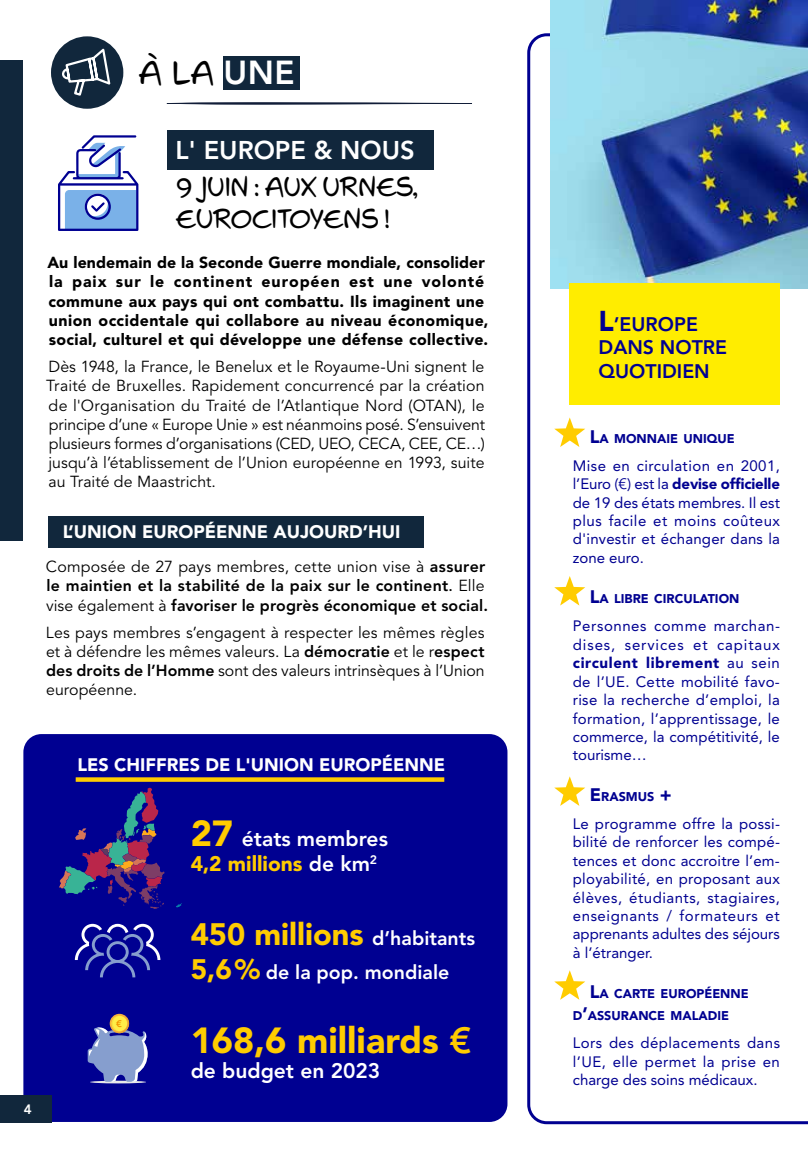
<style>
.page{position:relative;width:808px;height:1149px;background:#fff}
.page>*{position:absolute;margin:0;border:0;box-sizing:border-box;transform-origin:0 0}
.t1{font:900 36px "Avenir LT Pro";color:#fc0}
.t2{font:33px "Swing King";color:#000}
.t3{font:900 30.75px "Avenir LT Pro";color:#fc0}
.t4{font:27px/32.4px "Swing King";letter-spacing:-.02em;color:#000}
.t5{font:800 25.5px "Avenir LT Pro";color:#fff}
.t6{font:800 21px/25.2px "Avenir LT Pro";color:#fff}
.t7{font:800 19.5px/23.4px "Avenir LT Pro";color:#000091}
.t8{font:800 19.5px "Avenir LT Pro";color:#fff}
.t9{font:900 18px "Avenir LT Pro";color:#fff}
.t10{font:15.9px/19px "Avenir LT Pro";color:#000;text-align:justify}
.t11{font:900 15.9px/19px "Avenir LT Pro";letter-spacing:.025em;color:#000}
.t12{font:800 15.9px/19px "Avenir LT Pro";letter-spacing:.015em;color:#000}
.t13{font:15px/18.5px "Avenir LT Pro";letter-spacing:.005em;color:#000091;text-align:justify}
.t14{font:800 13.5px "Avenir LT Pro";color:#fff}
.t15{font:900 12.6px/22px "Avenir LT Pro";color:#000091}
.t16{font:800 9.45px "Avenir LT Pro";color:#f29100}
.s1{font-family:"Avenir LT Pro";font-weight:800;color:#fff}
.s2{font-weight:400}
.s3{font-weight:500}
.s4{font-weight:800}
.s5{font-weight:900;font-size:36px;color:#fc0}
.s6{font-weight:900;color:#fc0}
.s7{font-weight:800;font-size:19.5px;color:#fff}
.s8{font-weight:900;font-size:27.9px;color:#fc0}
.s9{font-weight:900;font-size:28.5px}
.s10{font-size:18px}
.s11{font-weight:900}
</style>
<div class="page">
<div style="left:23px;top:733px;width:484px;height:388px;background:#000091;border-radius:18px"></div>
<svg style="left:527px;top:33px;width:281px;height:1090px"></svg>
<div style="left:0;top:60px;width:23px;height:480px;background:#11273c"></div>
<div style="left:223px;top:56px;width:76px;height:33px;background:#11273c"></div>
<svg style="left:167px;top:102px;width:305px;height:3px"></svg>
<div style="left:167px;top:131px;width:266px;height:39px;background:#11273c"></div>
<div style="left:51px;top:36px;width:72px;height:73px;background:#11273c;border-radius:50%"></div>
<svg style="left:62px;top:45px;width:50px;height:51px"></svg>
<div style="left:48px;top:516px;width:375px;height:31px;background:#11273c"></div>
<img style="left:550px;top:0;width:258px;height:288px">
<svg style="left:75px;top:923px;width:85px;height:54px"></svg>
<svg style="left:176px;top:903px;width:6px;height:4px"></svg>
<svg style="left:59px;top:787px;width:105px;height:121px"></svg>
<hr style="left:90px;top:1080px;width:56px;height:3px;background:#e8e8e8;border-radius:50%">
<svg style="left:88px;top:1014px;width:60px;height:67px"></svg>
<svg style="left:76px;top:777px;width:368px;height:4px"></svg>
<div style="left:0;top:1094px;width:51px;height:27px;background:#11273c"></div>
<svg style="left:554px;top:417px;width:31px;height:30px"></svg>
<svg style="left:554px;top:576px;width:31px;height:29px"></svg>
<svg style="left:554px;top:776px;width:31px;height:29px"></svg>
<svg style="left:554px;top:969px;width:31px;height:30px"></svg>
<svg style="left:58px;top:135px;width:80px;height:96px"></svg>
<div style="left:570px;top:283px;width:210px;height:122px;background:#ffed00"></div>
<h2 class="t2" style="left:139px;top:54px;width:157px">À LA <span class="s1">UNE</span></h2>
<h3 class="t5" style="left:175px;top:135px;width:241px">L' EUROPE &amp; NOUS</h3>
<h3 class="t4" style="left:175px;top:170px;width:244px">9 JUIN : AUX URNES,<br>EUROCITOYENS !</h3>
<p class="t11" style="left:47px;top:253px;width:443px">Au lendemain de la Seconde Guerre mondiale, consolider la paix sur le continent européen est une volonté commune aux pays qui ont combattu. Ils imaginent une union occidentale qui collabore au niveau économique, social, culturel et qui développe une défense collective.</p>
<p class="t10" style="left:46px;top:357px;width:440px">Dès 1948, la France, le Benelux et le Royaume-Uni signent le Traité de Bruxelles. Rapidement concurrencé par la création de l'Organisation du Traité de l’Atlantique Nord (OTAN), le principe d’une « Europe Unie » est néanmoins posé. S’ensuivent plusieurs formes d’organisations (CED, UEO, CECA, CEE, CE…) jusqu’à l’établissement de l’Union européenne en 1993, suite au Traité de Maastricht.</p>
<p class="t9" style="left:63px;top:521px;width:339px">L’UNION EUROPÉENNE AUJOURD’HUI</p>
<p class="t12" style="left:46px;top:557px;width:444px"><span class="s2">Composée de 27 pays membres, cette union vise à</span> assurer le maintien et la stabilité de la paix sur le continent<span class="s3">.</span> <span class="s2">Elle vise également à</span> favoriser le progrès économique et social.</p>
<p class="t10" style="left:46px;top:623px;width:440px">Les pays membres s’engagent à respecter les mêmes règles et à défendre les mêmes valeurs. La <span class="s4">démocratie</span> et le r<span class="s4">espect des droits de l’Homme</span> sont des valeurs intrinsèques à l’Union européenne.</p>
<p class="t14" style="left:24px;top:1100px;width:9px">4</p>
<p class="t9" style="left:78px;top:753px;width:369px">LES CHIFFRES DE L'UNION EUROPÉENNE</p>
<h3 class="t6" style="left:191px;top:825px;width:199px"><span class="s5">27</span> états membres<br><span class="s6">4,2 millions</span> de km<sup>2</sup></h3>
<p class="t16" style="left:116px;top:1018px;width:7px">€</p>
<h3 class="t3" style="left:191px;top:915px;width:286px">450 millions <span class="s7">d’habitants</span></h3>
<h3 class="t8" style="left:191px;top:960px;width:260px"><span class="s8">5,6 %</span> de la pop. mondiale</h3>
<h1 class="t1" style="left:191px;top:1018px;width:282px">168,6 milliards <span class="s4">€</span></h1>
<h3 class="t6" style="left:191px;top:1057px;width:191px">de budget en 2023</h3>
<h3 class="t7" style="left:598px;top:312px;width:130px"><span class="s9">L</span>’EUROPE<br>DANS NOTRE<br>QUOTIDIEN</h3>
<p class="t15" style="left:590px;top:427px;width:146px"><span class="s10">L</span>A MONNAIE UNIQUE</p>
<p class="t13" style="left:573px;top:456px;width:209px">Mise en circulation en 2001, l’Euro (€) est la <span class="s11">devise officielle </span>de 19 des états membres. Il est plus facile et moins coûteux d'investir et échanger dans la zone euro.</p>
<p class="t15" style="left:590px;top:588px;width:151px"><span class="s10">L</span>A LIBRE CIRCULATION</p>
<p class="t13" style="left:573px;top:616px;width:209px">Personnes comme marchan&shy;dises, services et capitaux <span class="s11">circulent librement</span> au sein de l’UE. Cette mobilité favo&shy;rise la recherche d’emploi, la formation, l’apprentissage, le commerce, la compétitivité, le tourisme…</p>
<p class="t15" style="left:590px;top:785px;width:83px"><span class="s10">E</span> RASMUS <span class="s10">+</span></p>
<p class="t13" style="left:573px;top:814px;width:209px">Le programme offre la possi&shy;bilité de renforcer les compé&shy;tences et donc accroitre l’em&shy;ployabilité, en proposant aux élèves, étudiants, stagiaires, enseignants / formateurs et apprenants adultes des séjours à l’étranger.</p>
<p class="t15" style="left:573px;top:982px;width:177px;text-indent:17px"><span class="s10">L</span>A CARTE EUROPÉENNE<br>D<span class="s10">’</span>ASSURANCE MALADIE</p>
<p class="t13" style="left:573px;top:1033px;width:209px">Lors des déplacements dans l’UE, elle permet la prise en charge des soins médicaux.</p>
</div>
